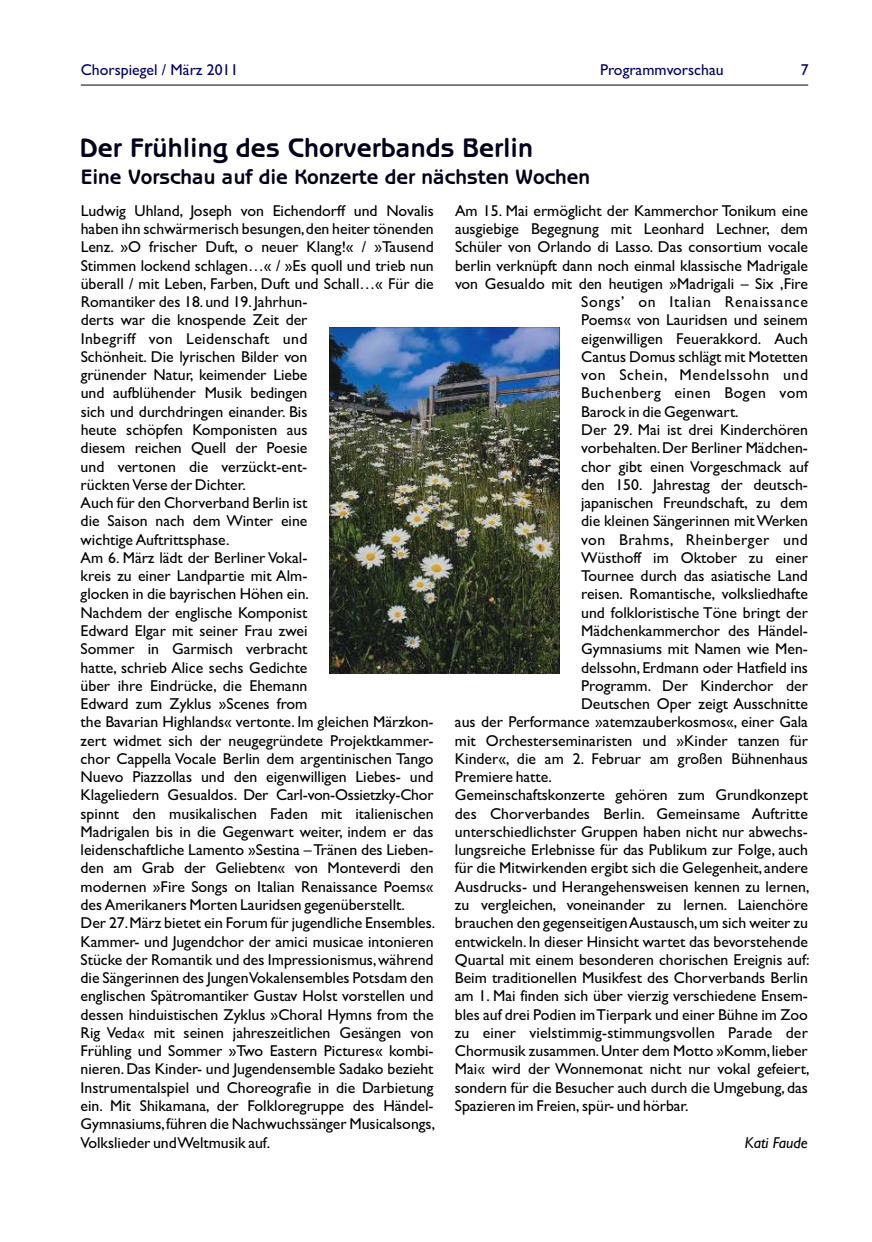
<style>
.page{position:relative;width:872px;height:1242px;background:#fff}
.page>*{position:absolute;margin:0;border:0;box-sizing:border-box;transform-origin:0 0}
.t1{font:700 27px "Benguiat Gothic";color:#00001a}
.t2{font:700 21px "Benguiat Gothic";color:#00001a}
.t3{font:15.75px/18.3px "Gill Sans";color:#000}
.t4{font:15.75px "Gill Sans";color:#006}
.t5{font:15.75px "Gill Sans";letter-spacing:.025em;color:#000}
.t6{font:15.75px "Gill Sans";letter-spacing:.045em;color:#000}
.t7{font:15.75px "Gill Sans";letter-spacing:.04em;color:#000}
.t8{font:15.75px "Gill Sans";letter-spacing:.035em;color:#000}
.t9{font:15.75px "Gill Sans";letter-spacing:.03em;color:#000}
.t10{font:italic 15.75px "Gill Sans";color:#000}
</style>
<div class="page">
<hr style="left:81px;top:85px;width:727px;height:1px;background:#000">
<img style="left:329px;top:327px;width:230px;height:346px">
<p class="t4" style="left:81px;top:64px;width:159px">Chorspiegel / März 2011</p>
<p class="t4" style="left:600px;top:64px;width:125px">Programmvorschau</p>
<p class="t4" style="left:800px;top:64px;width:9px">7</p>
<h1 class="t1" style="left:80px;top:132px;width:455px">Der Frühling des Chorverbands Berlin</h1>
<h2 class="t2" style="left:81px;top:165px;width:511px">Eine Vorschau auf die Konzerte der nächsten Wochen</h2>
<p class="t3" style="left:81px;top:203px;width:354px">Ludwig Uhland, Joseph von Eichendorff und Novalis</p>
<p class="t3" style="left:455px;top:203px;width:354px">Am 15. Mai ermöglicht der Kammerchor Tonikum eine</p>
<p class="t3" style="left:81px;top:221px;width:354px">haben ihn schwärmerisch besungen,den heiter tönenden</p>
<p class="t3" style="left:455px;top:221px;width:354px">ausgiebige Begegnung mit Leonhard Lechner, dem</p>
<p class="t3" style="left:81px;top:239px;width:354px">Lenz. »O frischer Duft, o neuer Klang!« / »Tausend</p>
<p class="t3" style="left:455px;top:239px;width:354px">Schüler von Orlando di Lasso. Das consortium vocale</p>
<p class="t3" style="left:81px;top:258px;width:354px">Stimmen lockend schlagen…« / »Es quoll und trieb nun</p>
<p class="t3" style="left:455px;top:258px;width:354px">berlin verknüpft dann noch einmal klassische Madrigale</p>
<p class="t3" style="left:81px;top:276px;width:354px">überall / mit Leben, Farben, Duft und Schall…« Für die</p>
<p class="t3" style="left:455px;top:276px;width:354px">von Gesualdo mit den heutigen »Madrigali – Six ‚Fire</p>
<p class="t3" style="left:81px;top:294px;width:228px">Romantiker des 18. und 19. Jahrhun-</p>
<p class="t6" style="left:581px;top:296px;width:228px">Songs’ on Italian Renaissance</p>
<p class="t3" style="left:81px;top:312px;width:228px">derts war die knospende Zeit der</p>
<p class="t3" style="left:581px;top:312px;width:228px">Poems« von Lauridsen und seinem</p>
<p class="t5" style="left:81px;top:333px;width:228px">Inbegriff von Leidenschaft und</p>
<p class="t3" style="left:581px;top:331px;width:228px">eigenwilligen Feuerakkord. Auch</p>
<p class="t3" style="left:81px;top:349px;width:228px">Schönheit. Die lyrischen Bilder von</p>
<p class="t3" style="left:581px;top:349px;width:228px">Cantus Domus schlägt mit Motetten</p>
<p class="t3" style="left:81px;top:367px;width:228px">grünender Natur, keimender Liebe</p>
<p class="t7" style="left:581px;top:369px;width:228px">von Schein, Mendelssohn und</p>
<p class="t3" style="left:81px;top:386px;width:228px">und aufblühender Musik bedingen</p>
<p class="t9" style="left:581px;top:387px;width:228px">Buchenberg einen Bogen vom</p>
<p class="t3" style="left:81px;top:404px;width:228px">sich und durchdringen einander. Bis</p>
<p class="t3" style="left:581px;top:404px;width:159px">Barock in die Gegenwart.</p>
<p class="t3" style="left:81px;top:422px;width:228px">heute schöpfen Komponisten aus</p>
<p class="t3" style="left:581px;top:422px;width:228px">Der 29. Mai ist drei Kinderchören</p>
<p class="t3" style="left:81px;top:440px;width:228px">diesem reichen Quell der Poesie</p>
<p class="t3" style="left:581px;top:440px;width:228px">vorbehalten.Der Berliner Mädchen-</p>
<p class="t3" style="left:81px;top:459px;width:228px">und vertonen die verzückt-ent-</p>
<p class="t3" style="left:581px;top:459px;width:228px">chor gibt einen Vorgeschmack auf</p>
<p class="t3" style="left:81px;top:477px;width:167px">rückten Verse der Dichter.</p>
<p class="t3" style="left:581px;top:477px;width:228px">den 150. Jahrestag der deutsch-</p>
<p class="t3" style="left:81px;top:495px;width:228px">Auch für den Chorverband Berlin ist</p>
<p class="t3" style="left:581px;top:495px;width:228px">japanischen Freundschaft, zu dem</p>
<p class="t3" style="left:81px;top:513px;width:228px">die Saison nach dem Winter eine</p>
<p class="t3" style="left:581px;top:513px;width:228px">die kleinen Sängerinnen mit Werken</p>
<p class="t3" style="left:81px;top:532px;width:150px">wichtige Auftrittsphase.</p>
<p class="t8" style="left:581px;top:534px;width:228px">von Brahms, Rheinberger und</p>
<p class="t3" style="left:81px;top:550px;width:228px">Am 6. März lädt der Berliner Vokal-</p>
<p class="t3" style="left:581px;top:550px;width:228px">Wüsthoff im Oktober zu einer</p>
<p class="t3" style="left:81px;top:568px;width:228px">kreis zu einer Landpartie mit Alm-</p>
<p class="t3" style="left:581px;top:568px;width:228px">Tournee durch das asiatische Land</p>
<p class="t3" style="left:81px;top:586px;width:230px">glocken in die bayrischen Höhen ein.</p>
<p class="t3" style="left:581px;top:586px;width:228px">reisen. Romantische, volksliedhafte</p>
<p class="t3" style="left:81px;top:605px;width:228px">Nachdem der englische Komponist</p>
<p class="t3" style="left:581px;top:605px;width:228px">und folkloristische Töne bringt der</p>
<p class="t3" style="left:81px;top:623px;width:228px">Edward Elgar mit seiner Frau zwei</p>
<p class="t3" style="left:581px;top:623px;width:228px">Mädchenkammerchor des Händel-</p>
<p class="t3" style="left:81px;top:641px;width:228px">Sommer in Garmisch verbracht</p>
<p class="t3" style="left:581px;top:641px;width:228px">Gymnasiums mit Namen wie Men-</p>
<p class="t3" style="left:81px;top:660px;width:228px">hatte, schrieb Alice sechs Gedichte</p>
<p class="t3" style="left:581px;top:660px;width:228px">delssohn, Erdmann oder Hatfield ins</p>
<p class="t3" style="left:81px;top:678px;width:228px">über ihre Eindrücke, die Ehemann</p>
<p class="t3" style="left:581px;top:678px;width:228px">Programm. Der Kinderchor der</p>
<p class="t3" style="left:81px;top:696px;width:228px">Edward zum Zyklus »Scenes from</p>
<p class="t3" style="left:581px;top:696px;width:228px">Deutschen Oper zeigt Ausschnitte</p>
<p class="t3" style="left:81px;top:714px;width:354px">the Bavarian Highlands« vertonte. Im gleichen Märzkon-</p>
<p class="t3" style="left:455px;top:714px;width:354px">aus der Performance »atemzauberkosmos«, einer Gala</p>
<p class="t3" style="left:81px;top:733px;width:354px">zert widmet sich der neugegründete Projektkammer-</p>
<p class="t3" style="left:455px;top:733px;width:354px">mit Orchesterseminaristen und »Kinder tanzen für</p>
<p class="t3" style="left:81px;top:751px;width:354px">chor Cappella Vocale Berlin dem argentinischen Tango</p>
<p class="t3" style="left:455px;top:751px;width:354px">Kinder«, die am 2. Februar am großen Bühnenhaus</p>
<p class="t3" style="left:81px;top:769px;width:354px">Nuevo Piazzollas und den eigenwilligen Liebes- und</p>
<p class="t3" style="left:455px;top:769px;width:99px">Premiere hatte.</p>
<p class="t3" style="left:81px;top:787px;width:354px">Klageliedern Gesualdos. Der Carl-von-Ossietzky-Chor</p>
<p class="t3" style="left:455px;top:787px;width:354px">Gemeinschaftskonzerte gehören zum Grundkonzept</p>
<p class="t3" style="left:81px;top:806px;width:354px">spinnt den musikalischen Faden mit italienischen</p>
<p class="t3" style="left:455px;top:806px;width:354px">des Chorverbandes Berlin. Gemeinsame Auftritte</p>
<p class="t3" style="left:81px;top:824px;width:354px">Madrigalen bis in die Gegenwart weiter, indem er das</p>
<p class="t3" style="left:455px;top:824px;width:354px">unterschiedlichster Gruppen haben nicht nur abwechs-</p>
<p class="t3" style="left:81px;top:842px;width:354px">leidenschaftliche Lamento »Sestina – Tränen des Lieben-</p>
<p class="t3" style="left:455px;top:842px;width:354px">lungsreiche Erlebnisse für das Publikum zur Folge, auch</p>
<p class="t3" style="left:81px;top:860px;width:354px">den am Grab der Geliebten« von Monteverdi den</p>
<p class="t3" style="left:455px;top:860px;width:354px">für die Mitwirkenden ergibt sich die Gelegenheit, andere</p>
<p class="t3" style="left:81px;top:879px;width:354px">modernen »Fire Songs on Italian Renaissance Poems«</p>
<p class="t3" style="left:455px;top:879px;width:356px">Ausdrucks- und Herangehensweisen kennen zu lernen,</p>
<p class="t3" style="left:81px;top:897px;width:326px">des Amerikaners Morten Lauridsen gegenüberstellt.</p>
<p class="t3" style="left:455px;top:897px;width:354px">zu vergleichen, voneinander zu lernen. Laienchöre</p>
<p class="t3" style="left:81px;top:915px;width:356px">Der 27.März bietet ein Forum für jugendliche Ensembles.</p>
<p class="t3" style="left:455px;top:915px;width:354px">brauchen den gegenseitigen Austausch,um sich weiter zu</p>
<p class="t3" style="left:81px;top:933px;width:354px">Kammer- und Jugendchor der amici musicae intonieren</p>
<p class="t3" style="left:455px;top:933px;width:354px">entwickeln. In dieser Hinsicht wartet das bevorstehende</p>
<p class="t3" style="left:81px;top:952px;width:354px">Stücke der Romantik und des Impressionismus,während</p>
<p class="t3" style="left:455px;top:952px;width:356px">Quartal mit einem besonderen chorischen Ereignis auf:</p>
<p class="t3" style="left:81px;top:970px;width:354px">die Sängerinnen des Jungen Vokalensembles Potsdam den</p>
<p class="t3" style="left:455px;top:970px;width:354px">Beim traditionellen Musikfest des Chorverbands Berlin</p>
<p class="t3" style="left:81px;top:988px;width:354px">englischen Spätromantiker Gustav Holst vorstellen und</p>
<p class="t3" style="left:455px;top:988px;width:354px">am 1. Mai finden sich über vierzig verschiedene Ensem-</p>
<p class="t3" style="left:81px;top:1007px;width:354px">dessen hinduistischen Zyklus »Choral Hymns from the</p>
<p class="t3" style="left:455px;top:1007px;width:354px">bles auf drei Podien im Tierpark und einer Bühne im Zoo</p>
<p class="t3" style="left:81px;top:1025px;width:354px">Rig Veda« mit seinen jahreszeitlichen Gesängen von</p>
<p class="t3" style="left:455px;top:1025px;width:354px">zu einer vielstimmig-stimmungsvollen Parade der</p>
<p class="t3" style="left:80px;top:1043px;width:354px">Frühling und Sommer »Two Eastern Pictures« kombi-</p>
<p class="t3" style="left:455px;top:1043px;width:354px">Chormusik zusammen.Unter dem Motto »Komm,lieber</p>
<p class="t3" style="left:80px;top:1061px;width:354px">nieren.Das Kinder- und Jugendensemble Sadako bezieht</p>
<p class="t3" style="left:455px;top:1061px;width:356px">Mai« wird der Wonnemonat nicht nur vokal gefeiert,</p>
<p class="t3" style="left:80px;top:1080px;width:354px">Instrumentalspiel und Choreografie in die Darbietung</p>
<p class="t3" style="left:455px;top:1080px;width:354px">sondern für die Besucher auch durch die Umgebung, das</p>
<p class="t3" style="left:80px;top:1098px;width:354px">ein. Mit Shikamana, der Folkloregruppe des Händel-</p>
<p class="t3" style="left:455px;top:1098px;width:235px">Spazieren im Freien, spür- und hörbar.</p>
<p class="t3" style="left:80px;top:1116px;width:356px">Gymnasiums,führen die Nachwuchssänger Musicalsongs,<br>Volkslieder und Weltmusik auf.</p>
<p class="t10" style="left:745px;top:1136px;width:65px">Kati Faude</p>
</div>
